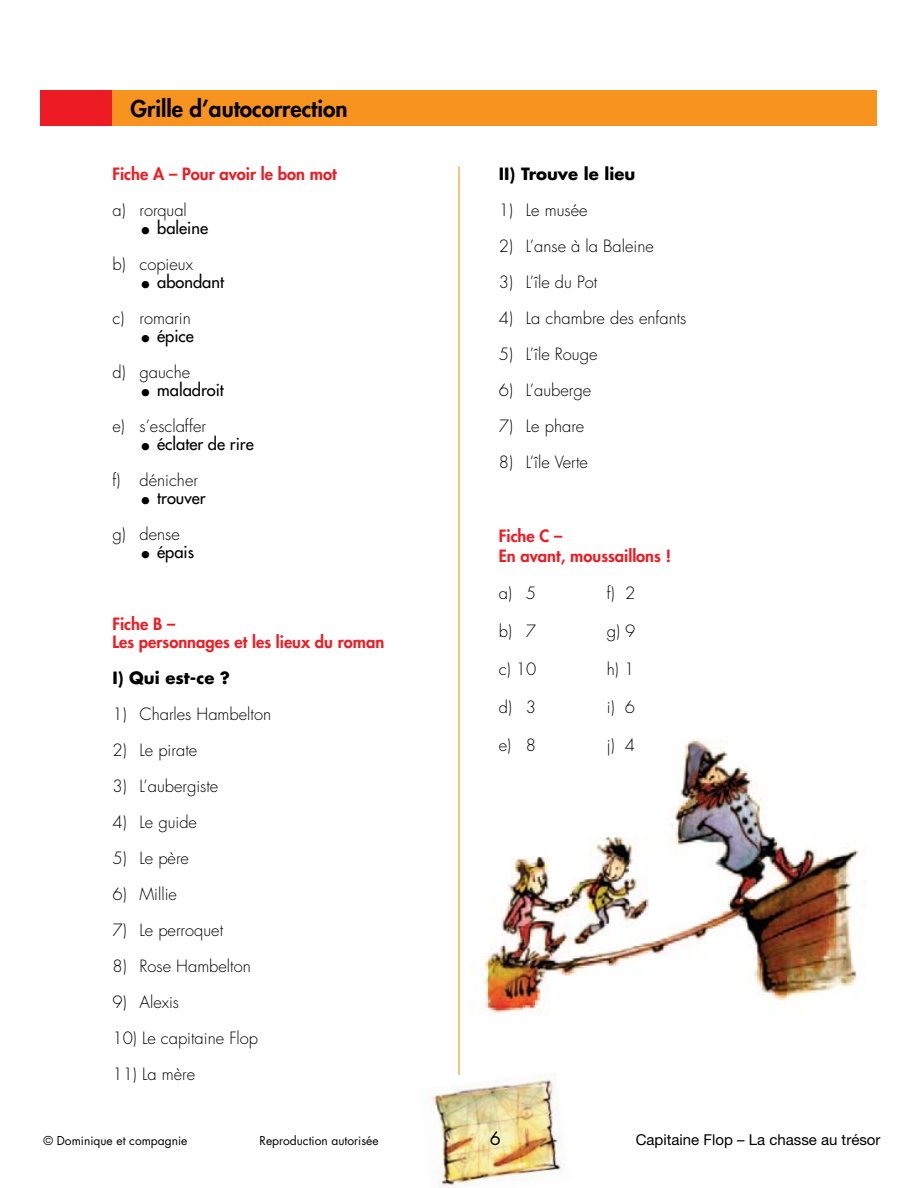
<style>
.page{position:relative;width:918px;height:1188px;background:#fff}
.page>*{position:absolute;margin:0;border:0;box-sizing:border-box;transform-origin:0 0}
.t1{font:800 22.5px "Futura";color:#000}
.t2{font:18px "Futura";color:#000}
.t3{font:300 16.5px/36px "Futura";color:#000}
.t4{font:800 16.5px/18px "Futura";color:#ed1c24}
.t5{font:16.5px/36px "Futura";color:#000}
.t6{font:700 16.5px "Futura";color:#000}
.t7{font:15px "Helvetica Neue";color:#000}
.t8{font:12px "Futura";color:#000}
.s1{font-size:19.5px}
.s2{font-weight:400}
.s3{font-weight:300;font-size:19.5px}
.s4{font-weight:300}
</style>
<div class="page">
<img style="left:429px;top:1074px;width:133px;height:114px">
<img style="left:471px;top:738px;width:395px;height:277px">
<hr style="left:458px;top:166px;width:2px;height:909px;background:#f7931e">
<div style="left:40px;top:90px;width:72px;height:36px;background:#ed1c24"></div>
<div style="left:112px;top:90px;width:766px;height:36px;background:#f7931e"></div>
<h1 class="t1" style="left:130px;top:94px;width:219px">Grille d’autocorrection</h1>
<p class="t4" style="left:112px;top:165px;width:226px">Fiche A – Pour avoir le bon mot</p>
<p class="t3" style="left:112px;top:192px;width:76px">a) rorqual</p>
<p class="t3" style="left:113px;top:210px;width:97px;text-indent:27px"><span class="s1">•</span> <span class="s2">baleine </span>b) copieux</p>
<p class="t3" style="left:113px;top:264px;width:113px;text-indent:27px"><span class="s1">•</span> <span class="s2">abondant </span>c) romarin</p>
<p class="t3" style="left:113px;top:318px;width:83px;text-align:right"><span class="s1">•</span> <span class="s2">épice<br></span>d) gauche</p>
<p class="t3" style="left:113px;top:372px;width:113px;text-indent:27px"><span class="s1">•</span> <span class="s2">maladroit </span>e) s’esclaffer</p>
<p class="t5" style="left:113px;top:426px;width:143px;text-indent:27px"><span class="s3">•</span> éclater de rire <span class="s4">f) dénicher</span></p>
<p class="t5" style="left:113px;top:480px;width:95px;text-indent:27px"><span class="s3">•</span> trouver <span class="s4">g) dense</span></p>
<p class="t5" style="left:140px;top:534px;width:56px"><span class="s3">•</span> épais</p>
<p class="t4" style="left:113px;top:615px;width:273px">Fiche B –<br>Les personnages et les lieux du roman</p>
<p class="t6" style="left:113px;top:666px;width:119px">I) Qui est-ce ?</p>
<p class="t3" style="left:113px;top:696px;width:160px">1) Charles Hambelton</p>
<p class="t3" style="left:113px;top:732px;width:86px">2) Le pirate</p>
<p class="t3" style="left:113px;top:768px;width:107px">3) L’aubergiste</p>
<p class="t3" style="left:113px;top:804px;width:86px">4) Le guide</p>
<p class="t3" style="left:113px;top:840px;width:78px">5) Le père</p>
<p class="t3" style="left:113px;top:876px;width:66px">6) Millie</p>
<p class="t3" style="left:113px;top:912px;width:112px">7) Le perroquet</p>
<p class="t3" style="left:113px;top:948px;width:140px">8) Rose Hambelton</p>
<p class="t3" style="left:113px;top:984px;width:68px">9) Alexis</p>
<p class="t3" style="left:113px;top:1020px;width:147px">10) Le capitaine Flop</p>
<p class="t3" style="left:113px;top:1056px;width:84px">11) La mère</p>
<p class="t6" style="left:499px;top:162px;width:138px">II) Trouve le lieu</p>
<p class="t3" style="left:499px;top:192px;width:90px">1) Le musée</p>
<p class="t3" style="left:499px;top:228px;width:157px">2) L’anse à la Baleine</p>
<p class="t3" style="left:499px;top:264px;width:100px">3) L’île du Pot</p>
<p class="t3" style="left:499px;top:300px;width:189px">4) La chambre des enfants</p>
<p class="t3" style="left:499px;top:336px;width:100px">5) L’île Rouge</p>
<p class="t3" style="left:499px;top:372px;width:94px">6) L’auberge</p>
<p class="t3" style="left:499px;top:408px;width:87px">7) Le phare</p>
<p class="t3" style="left:499px;top:444px;width:91px">8) L’île Verte</p>
<p class="t4" style="left:499px;top:526px;width:174px;line-height:19.8px">Fiche C –<br>En avant, moussaillons !</p>
<p class="t3" style="left:499px;top:576px;width:39px">a) 5</p>
<p class="t3" style="left:607px;top:576px;width:30px">f) 2</p>
<p class="t3" style="left:499px;top:613px;width:39px">b) 7</p>
<p class="t3" style="left:607px;top:613px;width:30px">g) 9</p>
<p class="t3" style="left:499px;top:651px;width:39px">c) 10</p>
<p class="t3" style="left:607px;top:651px;width:29px">h) 1</p>
<p class="t3" style="left:499px;top:689px;width:39px">d) 3</p>
<p class="t3" style="left:607px;top:689px;width:30px">i) 6</p>
<p class="t3" style="left:499px;top:727px;width:39px">e) 8</p>
<p class="t3" style="left:607px;top:727px;width:30px">j) 4</p>
<p class="t8" style="left:44px;top:1132px;width:145px">© Dominique et compagnie</p>
<p class="t8" style="left:260px;top:1132px;width:121px">Reproduction autorisée</p>
<p class="t2" style="left:490px;top:1125px;width:13px">6</p>
<p class="t7" style="left:636px;top:1130px;width:246px">Capitaine Flop – La chasse au trésor</p>
</div>
